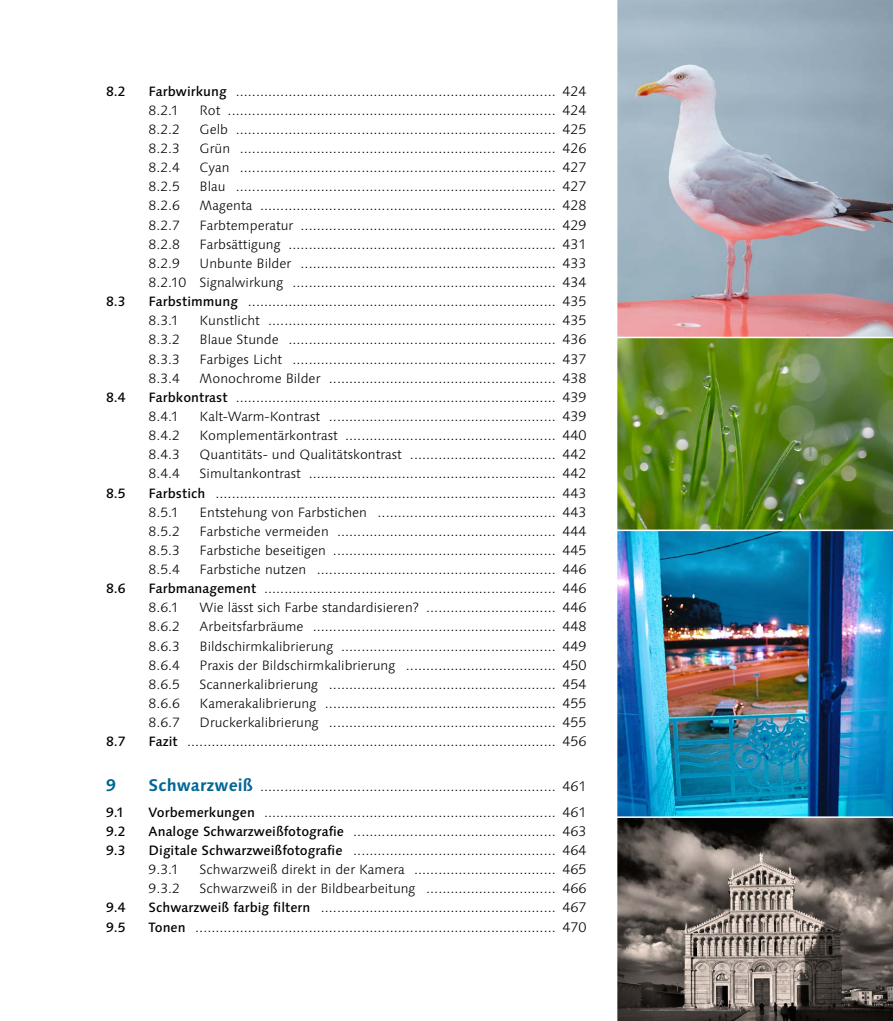
<style>
.page{position:relative;width:893px;height:1021px;background:#fff}
.page>*{position:absolute;margin:0;border:0;box-sizing:border-box;transform-origin:0 0}
.t1{font:700 16.8px "Linotype Syntax";color:#006694}
.t2{font:300 13.8px/19.2px "Linotype Syntax";color:#000;text-align:right}
.t3{font:300 13.5px "Linotype Syntax";color:#000}
.t4{font:500 13.5px "Linotype Syntax";color:#000}
.s1{font-weight:500;font-size:13.5px}
.s2{font-size:13.5px}
.s3{font-weight:700;font-size:16.8px;color:#006694}
</style>
<div class="page">
<img style="left:617px;top:531px;width:276px;height:285px">
<svg style="left:617px;top:0;width:276px;height:337px;background:#ababb7"></svg>
<img style="left:617px;top:338px;width:276px;height:192px">
<svg style="left:617px;top:816px;width:276px;height:204px;background:#6d655f"></svg>
<p class="t4" style="left:106px;top:85px;width:21px">8.2</p>
<p class="t2" style="left:149px;top:82px;width:439px"><span class="s1">Farbwirkung</span> ............................................................................... 424</p>
<p class="t3" style="left:149px;top:104px;width:31px">8.2.1</p>
<p class="t2" style="left:200px;top:101px;width:388px"><span class="s2">Rot</span> ................................................................................. 424</p>
<p class="t3" style="left:149px;top:123px;width:33px">8.2.2</p>
<p class="t2" style="left:200px;top:120px;width:388px"><span class="s2">Gelb</span> ............................................................................... 425</p>
<p class="t3" style="left:149px;top:142px;width:33px">8.2.3</p>
<p class="t2" style="left:200px;top:140px;width:388px"><span class="s2">Grün</span> .............................................................................. 426</p>
<p class="t3" style="left:149px;top:161px;width:33px">8.2.4</p>
<p class="t2" style="left:200px;top:159px;width:388px"><span class="s2">Cyan</span> .............................................................................. 427</p>
<p class="t3" style="left:149px;top:180px;width:33px">8.2.5</p>
<p class="t2" style="left:200px;top:178px;width:388px"><span class="s2">Blau</span> ............................................................................... 427</p>
<p class="t3" style="left:149px;top:199px;width:33px">8.2.6</p>
<p class="t2" style="left:200px;top:197px;width:388px"><span class="s2">Magenta</span> ......................................................................... 428</p>
<p class="t3" style="left:149px;top:218px;width:33px">8.2.7</p>
<p class="t2" style="left:200px;top:216px;width:388px"><span class="s2">Farbtemperatur</span> ............................................................... 429</p>
<p class="t3" style="left:149px;top:237px;width:33px">8.2.8</p>
<p class="t2" style="left:200px;top:235px;width:388px"><span class="s2">Farbsättigung</span> .................................................................. 431</p>
<p class="t3" style="left:149px;top:257px;width:33px">8.2.9</p>
<p class="t2" style="left:149px;top:254px;width:439px"><span class="s2">Unbunte Bilder</span> ............................................................... 433<br><span class="s2">8.2.10 Signalwirkung</span> ................................................................. 434</p>
<p class="t4" style="left:106px;top:296px;width:21px">8.3</p>
<p class="t2" style="left:149px;top:293px;width:439px"><span class="s1">Farbstimmung</span> ............................................................................ 435</p>
<p class="t3" style="left:149px;top:314px;width:31px">8.3.1</p>
<p class="t2" style="left:200px;top:312px;width:388px"><span class="s2">Kunstlicht</span> ....................................................................... 435</p>
<p class="t3" style="left:149px;top:333px;width:33px">8.3.2</p>
<p class="t2" style="left:200px;top:331px;width:388px"><span class="s2">Blaue Stunde</span> .................................................................. 436</p>
<p class="t3" style="left:149px;top:352px;width:33px">8.3.3</p>
<p class="t2" style="left:200px;top:350px;width:388px"><span class="s2">Farbiges Licht</span> ................................................................. 437</p>
<p class="t3" style="left:149px;top:371px;width:33px">8.3.4</p>
<p class="t2" style="left:200px;top:369px;width:388px"><span class="s2">Monochrome Bilder</span> ........................................................ 438</p>
<p class="t4" style="left:106px;top:391px;width:21px">8.4</p>
<p class="t2" style="left:149px;top:388px;width:439px"><span class="s1">Farbkontrast</span> ............................................................................... 439</p>
<p class="t3" style="left:149px;top:410px;width:31px">8.4.1</p>
<p class="t2" style="left:200px;top:407px;width:388px"><span class="s2">Kalt-Warm-Kontrast</span> ........................................................ 439</p>
<p class="t3" style="left:149px;top:429px;width:33px">8.4.2</p>
<p class="t2" style="left:200px;top:426px;width:388px"><span class="s2">Komplementärkontrast</span> .................................................... 440</p>
<p class="t3" style="left:149px;top:448px;width:33px">8.4.3</p>
<p class="t2" style="left:200px;top:446px;width:388px"><span class="s2">Quantitäts- und Qualitätskontrast</span> .................................... 442</p>
<p class="t3" style="left:149px;top:467px;width:33px">8.4.4</p>
<p class="t2" style="left:200px;top:465px;width:388px"><span class="s2">Simultankontrast</span> ............................................................. 442</p>
<p class="t4" style="left:106px;top:487px;width:21px">8.5</p>
<p class="t2" style="left:149px;top:484px;width:439px"><span class="s1">Farbstich</span> .................................................................................... 443</p>
<p class="t3" style="left:149px;top:505px;width:31px">8.5.1</p>
<p class="t2" style="left:200px;top:503px;width:388px"><span class="s2">Entstehung von Farbstichen</span> ............................................ 443</p>
<p class="t3" style="left:149px;top:524px;width:33px">8.5.2</p>
<p class="t2" style="left:200px;top:522px;width:388px"><span class="s2">Farbstiche vermeiden</span> ...................................................... 444</p>
<p class="t3" style="left:149px;top:543px;width:33px">8.5.3</p>
<p class="t2" style="left:200px;top:541px;width:388px"><span class="s2">Farbstiche beseitigen</span> ....................................................... 445</p>
<p class="t3" style="left:149px;top:563px;width:33px">8.5.4</p>
<p class="t2" style="left:200px;top:560px;width:388px"><span class="s2">Farbstiche nutzen</span> ........................................................... 446</p>
<p class="t4" style="left:106px;top:583px;width:21px">8.6</p>
<p class="t2" style="left:149px;top:579px;width:439px"><span class="s1">Farbmanagement</span> ........................................................................ 446</p>
<p class="t3" style="left:149px;top:601px;width:31px">8.6.1</p>
<p class="t2" style="left:200px;top:599px;width:388px"><span class="s2">Wie lässt sich Farbe standardisieren?</span> ................................ 446</p>
<p class="t3" style="left:149px;top:620px;width:33px">8.6.2</p>
<p class="t2" style="left:200px;top:618px;width:388px"><span class="s2">Arbeitsfarbräume</span> ............................................................ 448</p>
<p class="t3" style="left:149px;top:639px;width:33px">8.6.3</p>
<p class="t2" style="left:200px;top:637px;width:388px"><span class="s2">Bildschirmkalibrierung</span> ..................................................... 449</p>
<p class="t3" style="left:149px;top:658px;width:33px">8.6.4</p>
<p class="t2" style="left:200px;top:656px;width:388px"><span class="s2">Praxis der Bildschirmkalibrierung</span> ..................................... 450</p>
<p class="t3" style="left:149px;top:677px;width:33px">8.6.5</p>
<p class="t2" style="left:200px;top:675px;width:388px"><span class="s2">Scannerkalibrierung</span> ........................................................ 454</p>
<p class="t3" style="left:149px;top:696px;width:33px">8.6.6</p>
<p class="t2" style="left:200px;top:694px;width:388px"><span class="s2">Kamerakalibrierung</span> ......................................................... 455</p>
<p class="t3" style="left:149px;top:716px;width:33px">8.6.7</p>
<p class="t2" style="left:200px;top:713px;width:388px"><span class="s2">Druckerkalibrierung</span> ........................................................ 455</p>
<p class="t4" style="left:106px;top:736px;width:21px">8.7</p>
<p class="t2" style="left:149px;top:732px;width:439px"><span class="s1">Fazit</span> ........................................................................................... 456</p>
<p class="t1" style="left:106px;top:778px;width:11px">9</p>
<p class="t2" style="left:149px;top:777px;width:439px"><span class="s3">Schwarzweiß</span> ......................................................................... 461</p>
<p class="t4" style="left:106px;top:806px;width:20px">9.1</p>
<p class="t2" style="left:149px;top:803px;width:439px"><span class="s1">Vorbemerkungen</span> ........................................................................ 461</p>
<p class="t4" style="left:106px;top:825px;width:21px">9.2</p>
<p class="t2" style="left:149px;top:822px;width:439px"><span class="s1">Analoge Schwarzweißfotografie</span> .................................................. 463</p>
<p class="t4" style="left:106px;top:844px;width:21px">9.3</p>
<p class="t2" style="left:149px;top:841px;width:439px"><span class="s1">Digitale Schwarzweißfotografie</span> .................................................. 464</p>
<p class="t3" style="left:149px;top:863px;width:31px">9.3.1</p>
<p class="t2" style="left:200px;top:860px;width:388px"><span class="s2">Schwarzweiß direkt in der Kamera</span> ................................... 465</p>
<p class="t3" style="left:149px;top:882px;width:33px">9.3.2</p>
<p class="t2" style="left:200px;top:879px;width:388px"><span class="s2">Schwarzweiß in der Bildbearbeitung</span> ................................ 466</p>
<p class="t4" style="left:106px;top:902px;width:21px">9.4</p>
<p class="t2" style="left:149px;top:899px;width:439px"><span class="s1">Schwarzweiß farbig filtern</span> .......................................................... 467</p>
<p class="t4" style="left:106px;top:921px;width:21px">9.5</p>
<p class="t2" style="left:149px;top:918px;width:439px"><span class="s1">Tonen</span> ......................................................................................... 470</p>
</div>
